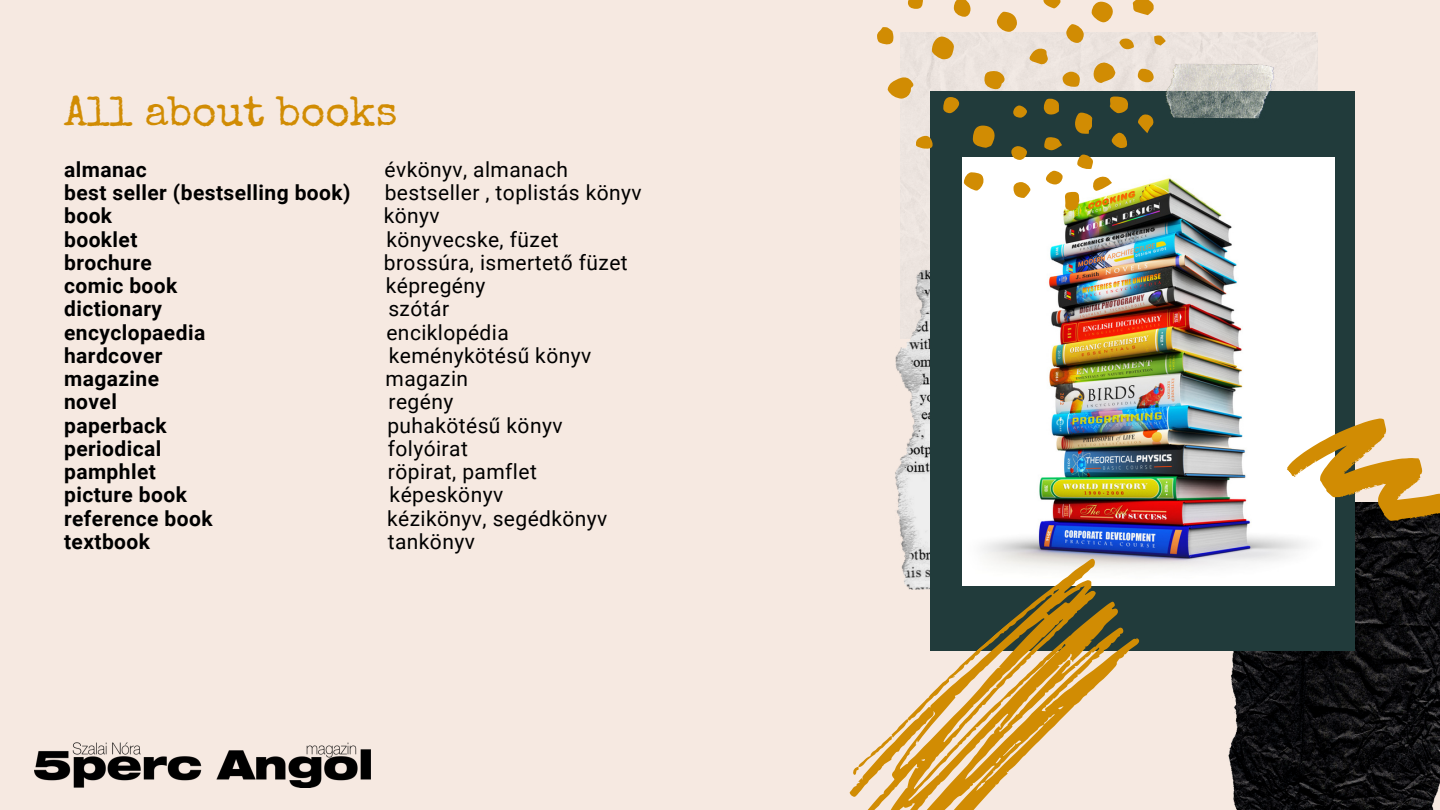
<style>
.page{position:relative;width:1440px;height:810px;background:#f6e9e1}
.page>*{position:absolute;margin:0;border:0;box-sizing:border-box;transform-origin:0 0}
.t1{font:42px "Special Elite";color:#d18c03}
.t2{font:21px "Roboto";letter-spacing:.02em;color:#000}
.t3{font:700 21px "Roboto";letter-spacing:.02em;color:#000}
</style>
<div class="page">
<div style="left:900px;top:32px;width:418px;height:238px;background:#ece4df"></div>
<img style="left:1228px;top:521px;width:212px;height:289px">
<img style="left:895px;top:270px;width:36px;height:282px">
<div style="left:931px;top:91px;width:424px;height:560px;background:#213b3b"></div>
<img style="left:34px;top:743px;width:336px;height:45px">
<img style="left:1151px;top:59px;width:131px;height:60px">
<img style="left:962px;top:157px;width:373px;height:429px">
<svg style="left:849px;top:552px;width:321px;height:258px"></svg>
<svg style="left:851px;top:719px;width:60px;height:56px"></svg>
<svg style="left:1287px;top:419px;width:153px;height:102px"></svg>
<svg style="left:973px;top:126px;width:22px;height:22px"></svg>
<svg style="left:887px;top:77px;width:28px;height:22px"></svg>
<svg style="left:932px;top:36px;width:22px;height:23px"></svg>
<svg style="left:1091px;top:61px;width:24px;height:22px"></svg>
<svg style="left:1092px;top:1px;width:21px;height:22px"></svg>
<svg style="left:997px;top:11px;width:20px;height:21px"></svg>
<svg style="left:1075px;top:113px;width:18px;height:21px"></svg>
<svg style="left:984px;top:71px;width:21px;height:19px"></svg>
<svg style="left:964px;top:172px;width:20px;height:19px"></svg>
<svg style="left:1132px;top:0;width:22px;height:15px"></svg>
<svg style="left:1109px;top:97px;width:19px;height:16px"></svg>
<svg style="left:1066px;top:24px;width:18px;height:19px"></svg>
<svg style="left:954px;top:0;width:16px;height:17px"></svg>
<svg style="left:1065px;top:192px;width:15px;height:18px"></svg>
<svg style="left:877px;top:27px;width:16px;height:18px"></svg>
<svg style="left:1063px;top:72px;width:17px;height:15px"></svg>
<svg style="left:1043px;top:0;width:17px;height:9px"></svg>
<svg style="left:1028px;top:48px;width:20px;height:17px"></svg>
<svg style="left:1014px;top:182px;width:16px;height:16px"></svg>
<svg style="left:1043px;top:98px;width:16px;height:17px"></svg>
<svg style="left:943px;top:97px;width:16px;height:16px"></svg>
<svg style="left:1138px;top:114px;width:16px;height:19px"></svg>
<svg style="left:908px;top:0;width:15px;height:9px"></svg>
<svg style="left:916px;top:135px;width:17px;height:14px"></svg>
<svg style="left:1092px;top:176px;width:20px;height:15px"></svg>
<svg style="left:1076px;top:154px;width:17px;height:16px"></svg>
<svg style="left:1112px;top:133px;width:16px;height:15px"></svg>
<svg style="left:1044px;top:137px;width:18px;height:14px"></svg>
<svg style="left:1046px;top:171px;width:17px;height:14px"></svg>
<svg style="left:1138px;top:69px;width:16px;height:14px"></svg>
<svg style="left:1011px;top:146px;width:16px;height:14px"></svg>
<svg style="left:1013px;top:106px;width:14px;height:12px"></svg>
<svg style="left:1119px;top:38px;width:15px;height:13px"></svg>
<svg style="left:1154px;top:36px;width:12px;height:10px"></svg>
<h1 class="t1" style="left:64px;top:95px;width:335px">All about books</h1>
<p class="t3" style="left:64px;top:157px;width:84px">almanac</p>
<p class="t2" style="left:385px;top:157px;width:185px">évkönyv, almanach</p>
<p class="t3" style="left:64px;top:181px;width:288px">best seller (bestselling book)</p>
<p class="t2" style="left:385px;top:181px;width:259px">bestseller , toplistás könyv</p>
<p class="t3" style="left:64px;top:204px;width:50px">book</p>
<p class="t2" style="left:384px;top:204px;width:57px">könyv</p>
<p class="t3" style="left:64px;top:227px;width:75px">booklet</p>
<p class="t2" style="left:386px;top:227px;width:174px">könyvecske, füzet</p>
<p class="t3" style="left:64px;top:250px;width:89px">brochure</p>
<p class="t2" style="left:384px;top:250px;width:245px">brossúra, ismertető füzet</p>
<p class="t3" style="left:64px;top:274px;width:115px">comic book</p>
<p class="t2" style="left:386px;top:274px;width:101px">képregény</p>
<p class="t3" style="left:64px;top:297px;width:99px">dictionary</p>
<p class="t2" style="left:388px;top:297px;width:62px">szótár</p>
<p class="t3" style="left:64px;top:320px;width:143px">encyclopaedia</p>
<p class="t2" style="left:386px;top:320px;width:124px">enciklopédia</p>
<p class="t3" style="left:64px;top:343px;width:100px">hardcover</p>
<p class="t2" style="left:389px;top:343px;width:204px">keménykötésű könyv</p>
<p class="t3" style="left:64px;top:367px;width:96px">magazine</p>
<p class="t2" style="left:386px;top:367px;width:84px">magazin</p>
<p class="t3" style="left:64px;top:390px;width:54px">novel</p>
<p class="t2" style="left:389px;top:390px;width:66px">regény</p>
<p class="t3" style="left:64px;top:413px;width:104px">paperback</p>
<p class="t2" style="left:387px;top:413px;width:177px">puhakötésű könyv</p>
<p class="t3" style="left:64px;top:436px;width:99px">periodical</p>
<p class="t2" style="left:388px;top:436px;width:82px">folyóirat</p>
<p class="t3" style="left:64px;top:460px;width:93px">pamphlet</p>
<p class="t2" style="left:388px;top:460px;width:150px">röpirat, pamflet</p>
<p class="t3" style="left:64px;top:483px;width:124px">picture book</p>
<p class="t2" style="left:390px;top:483px;width:115px">képeskönyv</p>
<p class="t3" style="left:64px;top:506px;width:150px">reference book</p>
<p class="t2" style="left:387px;top:506px;width:222px">kézikönyv, segédkönyv</p>
<p class="t3" style="left:64px;top:529px;width:87px">textbook</p>
<p class="t2" style="left:388px;top:529px;width:89px">tankönyv</p>
</div>
